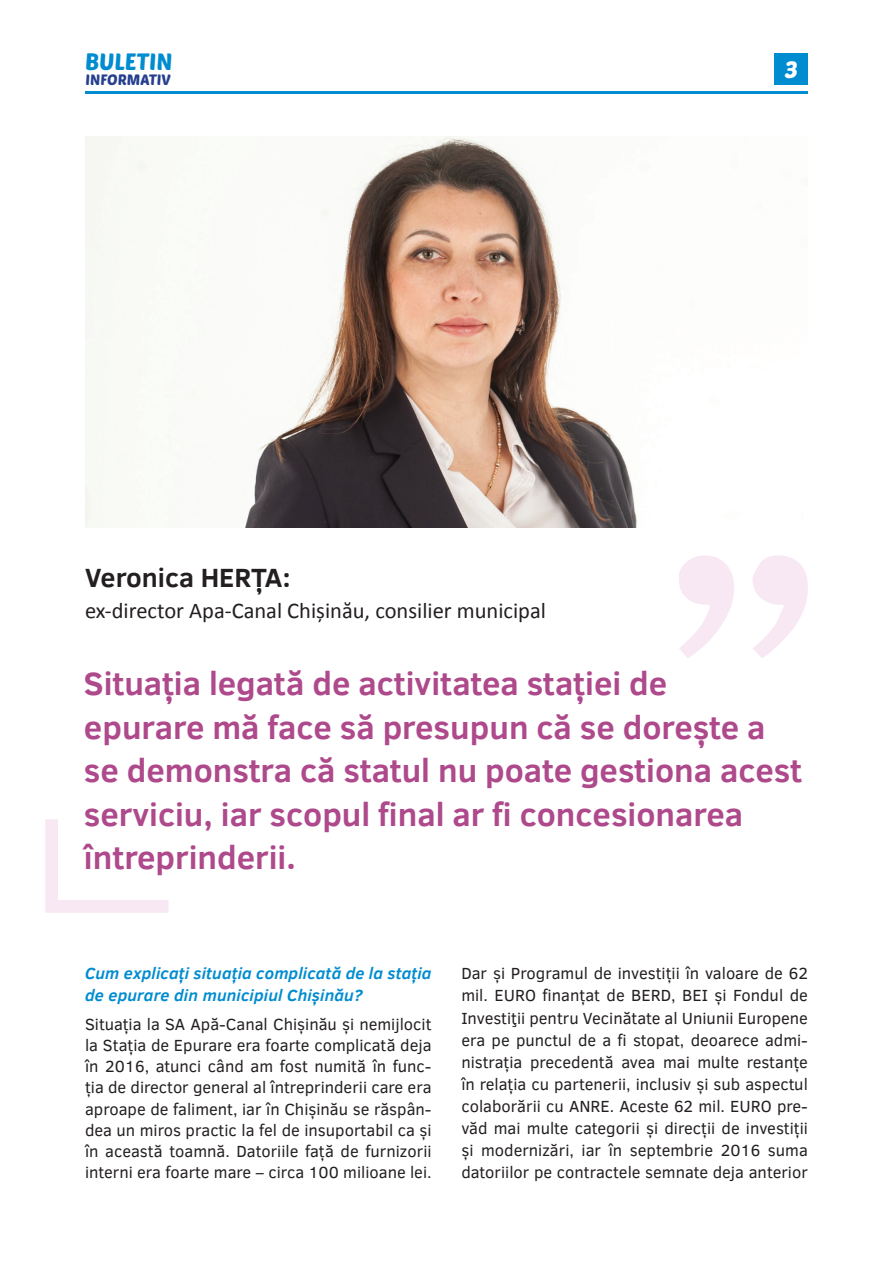
<style>
.page{position:relative;width:893px;height:1263px;background:#fff}
.page>*{position:absolute;margin:0;border:0;box-sizing:border-box;transform-origin:0 0}
.t1{font:700 33px/43.5px "Clear Sans";color:#ae498c}
.t2{font:700 27px "Clear Sans";color:#231f20}
.t3{font:23.25px "Poetsen One";color:#008cd0}
.t4{font:23.25px "Poetsen One";color:#fff}
.t5{font:22.5px "Calibri";color:#231f20}
.t6{font:16.5px/22px "Clear Sans";color:#231f20;text-align:justify}
.t7{font:italic 700 16.5px/21.1px "Clear Sans";letter-spacing:.01em;color:#008cd0}
.t8{font:14.85px "Poetsen One";color:#253f8e}
</style>
<div class="page">
<hr style="left:85px;top:91px;width:723px;height:3px;background:#008cd0">
<div style="left:775px;top:53px;width:33px;height:32px;background:#008cd0"></div>
<img style="left:85px;top:136px;width:552px;height:391px">
<svg style="left:679px;top:555px;width:129px;height:103px"></svg>
<div style="left:45px;top:819px;width:13px;height:81px;background:#f8e8f3"></div>
<div style="left:45px;top:900px;width:124px;height:13px;background:#f8e8f3"></div>
<h3 class="t3" style="left:85px;top:47px;width:89px">BULETIN</h3>
<h3 class="t4" style="left:785px;top:55px;width:15px">3</h3>
<p class="t8" style="left:86px;top:70px;width:87px">INFORMATIV</p>
<h2 class="t2" style="left:85px;top:557px;width:207px">Veronica HERȚA:</h2>
<h3 class="t5" style="left:85px;top:596px;width:462px">ex-director Apa-Canal Chișinău, consilier municipal</h3>
<h1 class="t1" style="left:84px;top:661px;width:719px">Situația legată de activitatea stației de<br>epurare mă face să presupun că se dorește a se demonstra că statul nu poate gestiona acest serviciu, iar scopul final ar fi concesionarea întreprinderii.</h1>
<p class="t7" style="left:85px;top:962px;width:348px">Cum explicați situația complicată de la stația de epurare din municipiul Chișinău?</p>
<p class="t6" style="left:85px;top:1014px;width:348px;line-height:21.1px">Situația la SA Apă-Canal Chișinău și nemijlocit la Stația de Epurare era foarte complicată deja în 2016, atunci când am fost numită în func&shy;ția de director general al întreprinderii care era aproape de faliment, iar în Chișinău se răspân&shy;dea un miros practic la fel de insuportabil ca și în această toamnă. Datoriile față de furnizorii interni era foarte mare – circa 100 milioane lei.</p>
<p class="t6" style="left:461px;top:962px;width:348px">Dar și Programul de investiții în valoare de 62 mil. EURO finanțat de BERD, BEI și Fondul de Investiţii pentru Vecinătate al Uniunii Europene era pe punctul de a fi stopat, deoarece admi&shy;nistrația precedentă avea mai multe restanțe în relația cu partenerii, inclusiv și sub aspectul colaborării cu ANRE. Aceste 62 mil. EURO pre&shy;văd mai multe categorii și direcții de investiții și modernizări, iar în septembrie 2016 suma datoriilor pe contractele semnate deja anterior</p>
</div>
